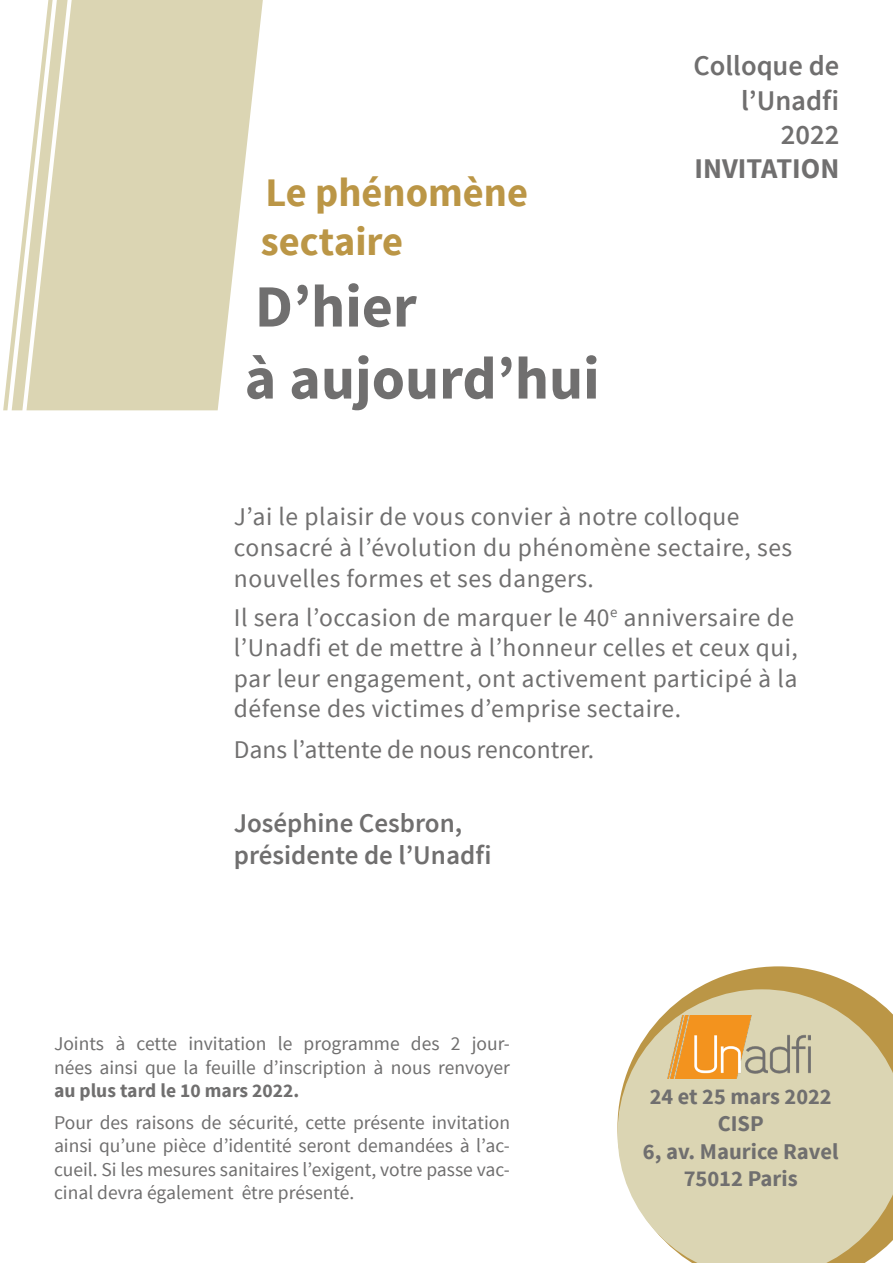
<style>
.page{position:relative;width:893px;height:1263px;background:#fff}
.page>*{position:absolute;margin:0;border:0;box-sizing:border-box;transform-origin:0 0}
.t1{font:700 60px "Source Sans Pro";color:#706f6f}
.t2{font:700 40.5px/48.6px "Source Sans Pro";color:#bb9646}
.t3{font:600 28.5px/34.2px "Source Sans Pro";color:#706f6f;text-align:right}
.t4{font:700 28.5px "Source Sans Pro";color:#706f6f}
.t5{font:600 27px "Source Sans Pro";color:#706f6f}
.t6{font:25.5px/30.6px "Source Sans Pro";letter-spacing:.02em;color:#706f6f}
.t7{font:25.5px "Source Sans Pro";color:#706f6f}
.t8{font:700 22.5px "Source Sans Pro";color:#706f6f}
.t9{font:19.5px/23.4px "Source Sans Pro";color:#706f6f;text-align:justify}
.s1{font-weight:700}
</style>
<div class="page">
<svg style="left:68px;top:0;width:195px;height:410px;background:#dfd9bb"></svg>
<svg style="left:3px;top:0;width:65px;height:410px"></svg>
<svg style="left:696px;top:966px;width:165px;height:23px;fill:#bb9646"></svg>
<svg style="left:617px;top:989px;width:276px;height:274px;background:#dcd4b2"></svg>
<img style="left:666px;top:1015px;width:144px;height:63px">
<p class="t2" style="left:261px;top:170px;width:269px">Le phénomène sectaire</p>
<p class="t1" style="left:255px;top:268px;width:163px">D’hier</p>
<p class="t1" style="left:244px;top:340px;width:357px">à aujourd’hui</p>
<p class="t3" style="left:693px;top:50px;width:147px">Colloque de l’Unadfi<br>2022</p>
<p class="t4" style="left:695px;top:151px;width:146px">INVITATION</p>
<p class="t6" style="left:234px;top:502px;width:560px">J’ai le plaisir de vous convier à notre colloque consacré à l’évolution du phénomène sectaire, ses nouvelles formes et ses dangers.</p>
<p class="t6" style="left:234px;top:602px;width:566px">Il sera l’occasion de marquer le 40<sup>e</sup> anniversaire de l’Unadfi et de mettre à l’honneur celles et ceux qui, par leur engagement, ont activement participé à la défense des victimes d’emprise sectaire.</p>
<p class="t7" style="left:234px;top:734px;width:362px">Dans l’attente de nous rencontrer.</p>
<p class="t5" style="left:234px;top:806px;width:230px">Joséphine Cesbron,</p>
<p class="t5" style="left:234px;top:838px;width:259px">présidente de l’Unadfi</p>
<p class="t9" style="left:54px;top:1032px;width:458px">Joints à cette invitation le programme des 2 jour&shy;nées ainsi que la feuille d’inscription à nous renvoyer <span class="s1">au plus tard le 10 mars 2022.</span></p>
<p class="t9" style="left:54px;top:1111px;width:458px">Pour des raisons de sécurité, cette présente invitation ainsi qu’une pièce d’identité seront demandées à l’ac&shy;cueil. Si les mesures sanitaires l’exigent, votre passe vac&shy;cinal devra également être présenté.</p>
<p class="t8" style="left:650px;top:1082px;width:183px">24 et 25 mars 2022</p>
<p class="t8" style="left:718px;top:1109px;width:48px">CISP</p>
<p class="t8" style="left:643px;top:1136px;width:197px">6, av. Maurice Ravel</p>
<p class="t8" style="left:684px;top:1163px;width:116px">75012 Paris</p>
</div>
